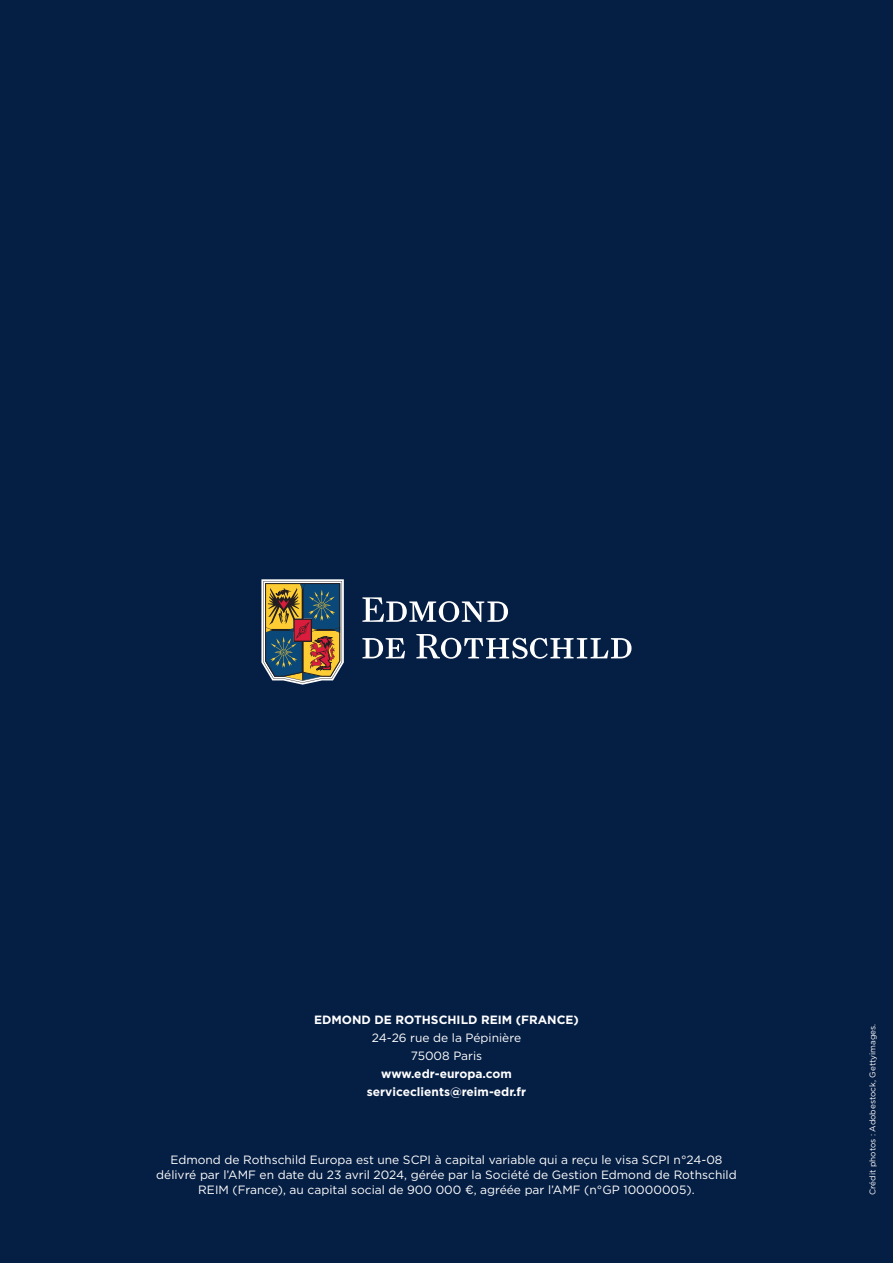
<style>
.page{position:relative;width:893px;height:1263px;background:#051e44}
.page>*{position:absolute;margin:0;border:0;box-sizing:border-box;transform-origin:0 0}
.t1{font:12px/15px "Gotham";color:#fff;text-align:center}
.t2{font:700 12px "Gotham";color:#fff}
.t3{font:8.25px "Gotham";color:#fff}
</style>
<div class="page">
<svg style="left:261px;top:579px;width:83px;height:106px;background:#777160"></svg>
<svg style="left:362px;top:638px;width:43px;height:20px"></svg>
<svg style="left:416px;top:634px;width:215px;height:25px"></svg>
<svg style="left:362px;top:597px;width:146px;height:25px"></svg>
<p class="t2" style="left:314px;top:1011px;width:266px">EDMOND DE ROTHSCHILD REIM (FRANCE)</p>
<p class="t1" style="left:372px;top:1030px;width:151px">24-26 rue de la Pépinière</p>
<p class="t1" style="left:411px;top:1048px;width:73px">75008 Paris</p>
<p class="t2" style="left:381px;top:1065px;width:132px">www.edr-europa.com</p>
<p class="t2" style="left:367px;top:1083px;width:161px">serviceclients@reim-edr.fr</p>
<p class="t1" style="left:156px;top:1152px;width:582px">Edmond de Rothschild Europa est une SCPI à capital variable qui a reçu le visa SCPI n°24-08 délivré par l’AMF en date du 23 avril 2024, gérée par la Société de Gestion Edmond de Rothschild<br>REIM (France), au capital social de 900 000 €, agréée par l’AMF (n°GP 10000005).</p>
<p class="t3" style="left:867px;top:1195px;width:173px;rotate:-90deg">Crédit photos : Adobestock, Gettyimages.</p>
</div>
